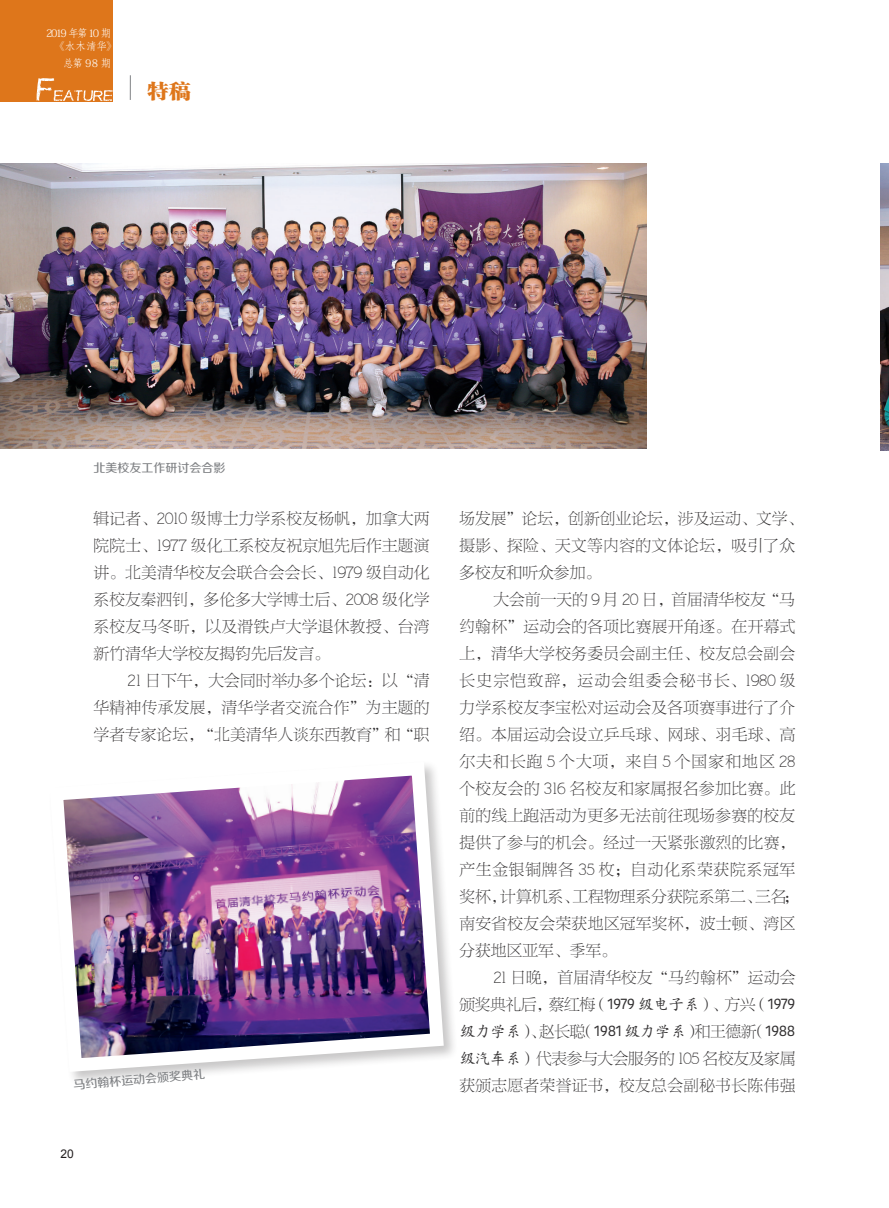
<style>
.page{position:relative;width:889px;height:1208px;background:#fff}
.page>*{position:absolute;margin:0;border:0;box-sizing:border-box;transform-origin:0 0}
.t1{font:19.5px "FZCSJW GB1 0";color:#de761b;scale:1.1 1}
.正文字体{font:15.75px/27px "FZNBSJW GB1 0";letter-spacing:.02em;color:#312f30;text-align:justify}
.正文字体-2{font:15.75px/27px "FZNBSJW GB1 0";color:#312f30}
.图注{font:12px "FZZZHUNHJW GB1 0";color:#808285}
.t2{font:12px "Arial";color:#231f20}
.t3{font:10.5px "Adobe Fangsong Std";letter-spacing:-.085em;color:#fff}
.s1{font-family:"Kohinoor Bangla"}
.s2{font-family:"H Yc 1 gj"}
</style>
<div class="page">
<svg style="left:130px;top:75px;width:1px;height:25px"></svg>
<img style="left:0;top:163px;width:646px;height:286px">
<img style="left:63px;top:765px;width:387px;height:313px">
<img style="left:880px;top:163px;width:9px;height:288px">
<div style="left:0;top:0;width:113px;height:102px;background:#de761b"></div>
<p class="t3" style="left:46px;top:27px;width:67px">2019 年第 10 期</p>
<p class="t3" style="left:63px;top:57px;width:50px">总第98 期</p>
<p class="t3" style="left:54px;top:39px;width:64px">《水木清华》</p>
<p class="t1" style="left:148px;top:80px;width:41px">特稿</p>
<p class="图注" style="left:94px;top:461px;width:133px">北美校友工作研讨会合影</p>
<p class="正文字体" style="left:94px;top:505px;width:337px">辑记者、2010 级博士力学系校友杨帆，加拿大两院院士、1977 级化工系校友祝京旭先后作主题演讲。北美清华校友会联合会会长、1979 级自动化系校友秦泗钊，多伦多大学博士后、2008 级化学系校友马冬昕，以及滑铁卢大学退休教授、台湾新竹清华大学校友揭钧先后发言。</p>
<p class="正文字体" style="left:94px;top:667px;width:337px;text-indent:34px">21 日下午，大会同时举办多个论坛：以“清华精神传承发展，清华学者交流合作”为主题的学者专家论坛，“北美清华人谈东西教育”和“职</p>
<p class="正文字体-2" style="left:459px;top:505px;width:345px">场发展”论坛，创新创业论坛，涉及运动、文学、摄影、探险、天文等内容的文体论坛，吸引了众多校友和听众参加。</p>
<p class="正文字体" style="left:459px;top:586px;width:341px;text-align:left;text-indent:34px">大会前一天的 9 月 20 日，首届清华校友“马约翰杯”运动会的各项比赛展开角逐。在开幕式上，清华大学校务委员会副主任、校友总会副会长史宗恺致辞，运动会组委会秘书长、1980 级力学系校友李宝松对运动会及各项赛事进行了介绍。本届运动会设立乒乓球、网球、羽毛球、高尔夫和长跑 5 个大项，来自 5 个国家和地区 28个校友会的 316 名校友和家属报名参加比赛。此前的线上跑活动为更多无法前往现场参赛的校友提供了参与的机会。经过一天紧张激烈的比赛，产生金银铜牌各 35 枚；自动化系荣获院系冠军奖杯，计算机系、工程物理系分获院系第二、三名；南安省校友会荣获地区冠军奖杯，波士顿、湾区分获地区亚军、季军。</p>
<p class="正文字体" style="left:459px;top:964px;width:337px;text-indent:34px">21 日晚，首届清华校友“马约翰杯”运动会颁奖典礼后，蔡红梅（<span class="s1">1979</span> <span class="s2">级电子系</span>）、方兴（<span class="s1">1979</span><span class="s2">级力学系</span>）、赵长聪（<span class="s1">1981</span><span class="s2">级力学系</span>）和王德新（<span class="s1">1988</span><span class="s2">级汽车系</span>）代表参与大会服务的 105 名校友及家属</p>
<p class="图注" style="left:73px;top:1078px;width:134px;rotate:-5deg">马约翰杯运动会颁奖典礼</p>
<p class="正文字体" style="left:459px;top:1072px;width:337px">获颁志愿者荣誉证书，校友总会副秘书长陈伟强</p>
<p class="t2" style="left:61px;top:1145px;width:15px">20</p>
</div>
